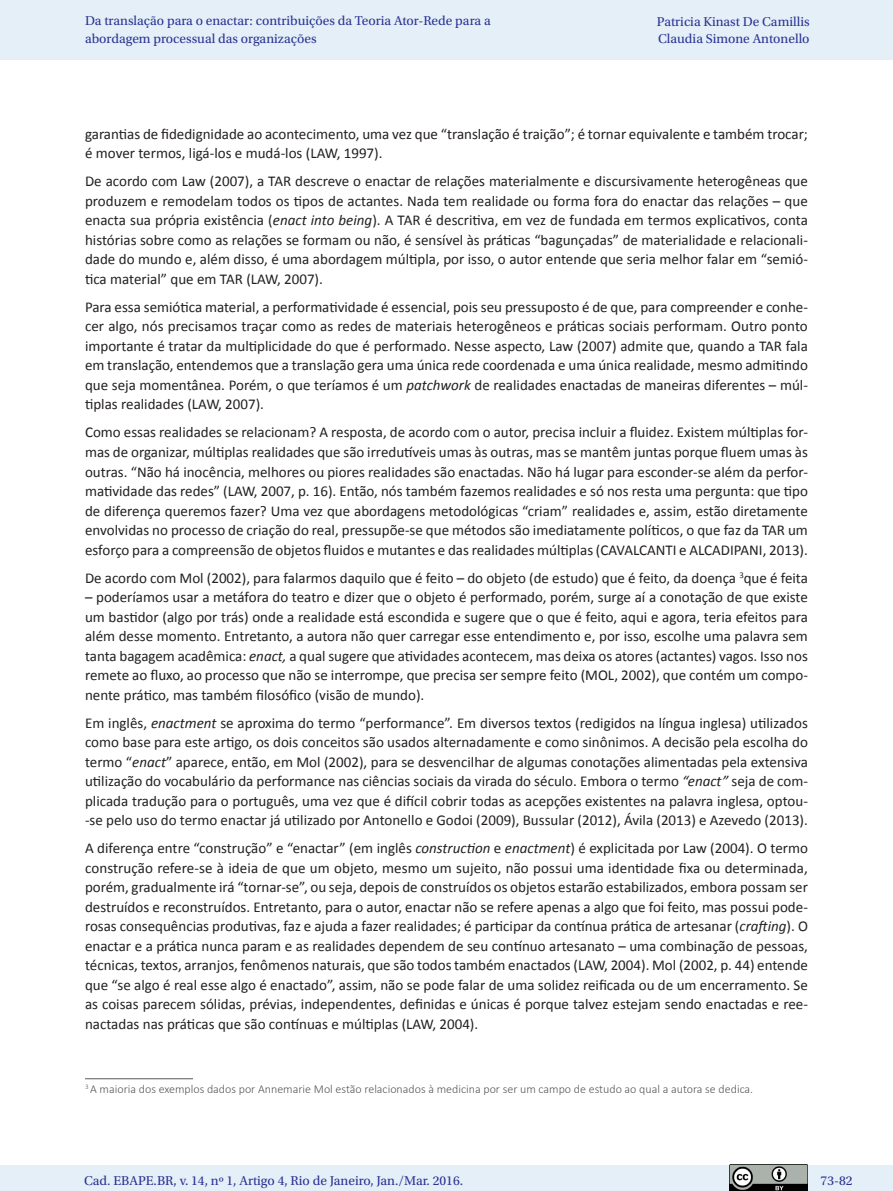
<style>
.page{position:relative;width:893px;height:1191px;background:#fff}
.page>*{position:absolute;margin:0;border:0;box-sizing:border-box;transform-origin:0 0}
._06_0_texto{font:15px/19.5px "Calibri";color:#231f20;text-align:justify}
.t1{font:13.5px/18px "Utopia Std";color:#2b3393}
._06_3_nota_de_rodape{font:300 12px "Calibri";color:#57585a}
.s1{font-style:italic}
</style>
<div class="page">
<div style="left:0;top:1164px;width:893px;height:26px;background:#e4eff8"></div>
<img style="left:729px;top:1164px;width:78px;height:27px">
<div style="left:0;top:0;width:893px;height:60px;background:#e4eff8"></div>
<hr style="left:85px;top:1078px;width:108px;height:1px;background:#57585a">
<p class="t1" style="left:85px;top:12px;width:407px">Da translação para o enactar: contribuições da Teoria Ator-Rede para a abordagem processual das organizações</p>
<p class="t1" style="left:657px;top:14px;width:154px;line-height:16.5px">Patricia Kinast De Camillis<br>Claudia Simone Antonello</p>
<p class="_06_0_texto" style="left:85px;top:124px;width:724px">garantias de fidedignidade ao acontecimento, uma vez que “translação é traição”; é tornar equivalente e também trocar; é mover termos, ligá-los e mudá-los (LAW, 1997).</p>
<p class="_06_0_texto" style="left:85px;top:172px;width:724px">De acordo com Law (2007), a TAR descreve o enactar de relações materialmente e discursivamente heterogêneas que produzem e remodelam todos os tipos de actantes. Nada tem realidade ou forma fora do enactar das relações – que enacta sua própria existência (<span class="s1">enact into being</span>). A TAR é descritiva, em vez de fundada em termos explicativos, conta histórias sobre como as relações se formam ou não, é sensível às práticas “bagunçadas” de materialidade e relacionali&shy;dade do mundo e, além disso, é uma abordagem múltipla, por isso, o autor entende que seria melhor falar em “semió&shy;tica material” que em TAR (LAW, 2007).</p>
<p class="_06_0_texto" style="left:85px;top:297px;width:724px">Para essa semiótica material, a performatividade é essencial, pois seu pressuposto é de que, para compreender e conhe&shy;cer algo, nós precisamos traçar como as redes de materiais heterogêneos e práticas sociais performam. Outro ponto importante é tratar da multiplicidade do que é performado. Nesse aspecto, Law (2007) admite que, quando a TAR fala em translação, entendemos que a translação gera uma única rede coordenada e uma única realidade, mesmo admitindo que seja momentânea. Porém, o que teríamos é um <span class="s1">patchwork</span> de realidades enactadas de maneiras diferentes – múl&shy;tiplas realidades (LAW, 2007).</p>
<p class="_06_0_texto" style="left:85px;top:423px;width:724px">Como essas realidades se relacionam? A resposta, de acordo com o autor, precisa incluir a fluidez. Existem múltiplas for&shy;mas de organizar, múltiplas realidades que são irredutíveis umas às outras, mas se mantêm juntas porque fluem umas às outras. “Não há inocência, melhores ou piores realidades são enactadas. Não há lugar para esconder-se além da perfor&shy;matividade das redes” (LAW, 2007, p. 16). Então, nós também fazemos realidades e só nos resta uma pergunta: que tipo de diferença queremos fazer? Uma vez que abordagens metodológicas “criam” realidades e, assim, estão diretamente envolvidas no processo de criação do real, pressupõe-se que métodos são imediatamente políticos, o que faz da TAR um esforço para a compreensão de objetos fluidos e mutantes e das realidades múltiplas (CAVALCANTI e ALCADIPANI, 2013).</p>
<p class="_06_0_texto" style="left:85px;top:568px;width:724px">De acordo com Mol (2002), para falarmos daquilo que é feito – do objeto (de estudo) que é feito, da doença <sup>3</sup>que é feita</p>
<p class="_06_0_texto" style="left:85px;top:587px;width:724px">– poderíamos usar a metáfora do teatro e dizer que o objeto é performado, porém, surge aí a conotação de que existe um bastidor (algo por trás) onde a realidade está escondida e sugere que o que é feito, aqui e agora, teria efeitos para além desse momento. Entretanto, a autora não quer carregar esse entendimento e, por isso, escolhe uma palavra sem tanta bagagem acadêmica: <span class="s1">enact,</span> a qual sugere que atividades acontecem, mas deixa os atores (actantes) vagos. Isso nos remete ao fluxo, ao processo que não se interrompe, que precisa ser sempre feito (MOL, 2002), que contém um compo&shy;nente prático, mas também filosófico (visão de mundo).</p>
<p class="_06_0_texto" style="left:85px;top:713px;width:724px">Em inglês, <span class="s1">enactment</span> se aproxima do termo “performance”. Em diversos textos (redigidos na língua inglesa) utilizados como base para este artigo, os dois conceitos são usados alternadamente e como sinônimos. A decisão pela escolha do termo “<span class="s1">enact</span>” aparece, então, em Mol (2002), para se desvencilhar de algumas conotações alimentadas pela extensiva utilização do vocabulário da performance nas ciências sociais da virada do século. Embora o termo <span class="s1">“enact”</span> seja de com&shy;plicada tradução para o português, uma vez que é difícil cobrir todas as acepções existentes na palavra inglesa, optou--se pelo uso do termo enactar já utilizado por Antonello e Godoi (2009), Bussular (2012), Ávila (2013) e Azevedo (2013).</p>
<p class="_06_0_texto" style="left:85px;top:838px;width:724px">A diferença entre “construção” e “enactar” (em inglês <span class="s1">construction</span> e <span class="s1">enactment</span>) é explicitada por Law (2004). O termo construção refere-se à ideia de que um objeto, mesmo um sujeito, não possui uma identidade fixa ou determinada, porém, gradualmente irá “tornar-se”, ou seja, depois de construídos os objetos estarão estabilizados, embora possam ser destruídos e reconstruídos. Entretanto, para o autor, enactar não se refere apenas a algo que foi feito, mas possui pode&shy;rosas consequências produtivas, faz e ajuda a fazer realidades; é participar da contínua prática de artesanar (<span class="s1">crafting</span>). O enactar e a prática nunca param e as realidades dependem de seu contínuo artesanato – uma combinação de pessoas, técnicas, textos, arranjos, fenômenos naturais, que são todos também enactados (LAW, 2004). Mol (2002, p. 44) entende que “se algo é real esse algo é enactado”, assim, não se pode falar de uma solidez reificada ou de um encerramento. Se as coisas parecem sólidas, prévias, independentes, definidas e únicas é porque talvez estejam sendo enactadas e ree&shy;nactadas nas práticas que são contínuas e múltiplas (LAW, 2004).</p>
<p class="_06_3_nota_de_rodape" style="left:85px;top:1081px;width:670px"><sup>3</sup> A maioria dos exemplos dados por Annemarie Mol estão relacionados à medicina por ser um campo de estudo ao qual a autora se dedica.</p>
<p class="t1" style="left:84px;top:1171px;width:380px">Cad. EBAPE.BR, v. 14, nº 1, Artigo 4, Rio de Janeiro, Jan./Mar. 2016.</p>
<p class="t1" style="left:821px;top:1172px;width:33px">73-82</p>
</div>
